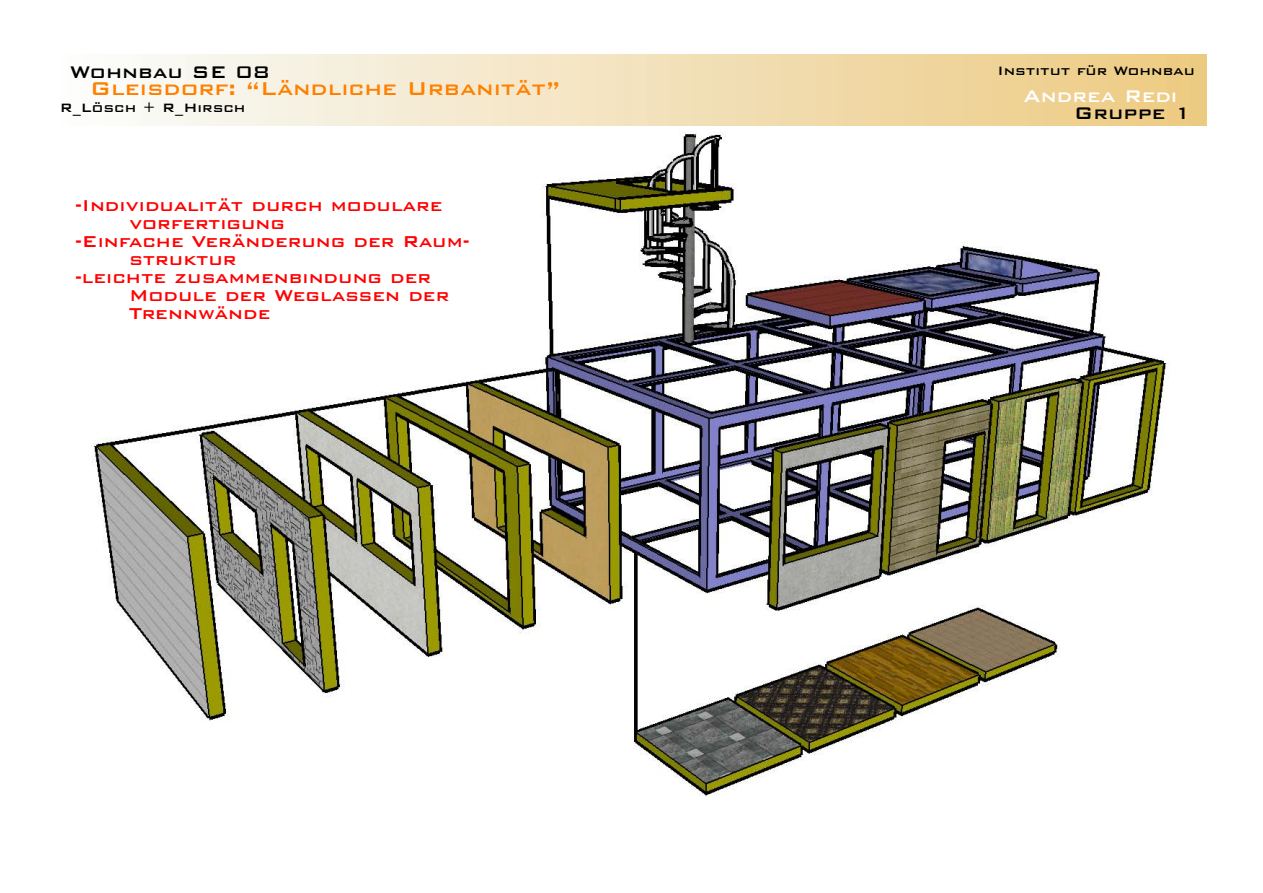
<style>
.page{position:relative;width:1263px;height:893px;background:#fff}
.page>*{position:absolute;margin:0;border:0;box-sizing:border-box;transform-origin:0 0}
.t1{font:500 24.75px "Bank Gothic BT";color:#ff8000}
.t2{font:500 22.5px "Bank Gothic BT";color:#000}
.t3{font:500 22.5px "Bank Gothic BT";color:#fff}
.t4{font:500 21px/18px "Bank Gothic BT";color:#f00}
.t5{font:500 16.2px "Bank Gothic BT";color:#000}
</style>
<div class="page">
<div style="left:54px;top:54px;width:1152px;height:72px;background:linear-gradient(to right,#fafdfd,#ecc980)"></div>
<img style="left:92px;top:132px;width:1077px;height:664px">
<div style="left:75px;top:195px;width:413px;height:141px;background:#fff"></div>
<p class="t2" style="left:70px;top:60px;width:202px">Wohnbau SE 08</p>
<p class="t1" style="left:90px;top:75px;width:472px">Gleisdorf: “Ländliche Urbanität”</p>
<p class="t5" style="left:60px;top:99px;width:187px">R_Lösch + R_Hirsch</p>
<p class="t4" style="left:129px;top:196px;width:315px;text-indent:-54px">-Individualität durch modulare vorfertigung</p>
<p class="t4" style="left:129px;top:232px;width:342px;text-indent:-54px">-Einfache Veränderung der Raum&shy;struktur</p>
<p class="t4" style="left:129px;top:268px;width:322px;text-indent:-54px">-leichte zusammenbindung der<br>Module der Weglassen der<br>Trennwände</p>
<p class="t5" style="left:997px;top:62px;width:199px">Institut für Wohnbau</p>
<p class="t3" style="left:1024px;top:84px;width:155px">Andrea Redi</p>
<p class="t2" style="left:1074px;top:101px;width:119px">Gruppe 1</p>
</div>
